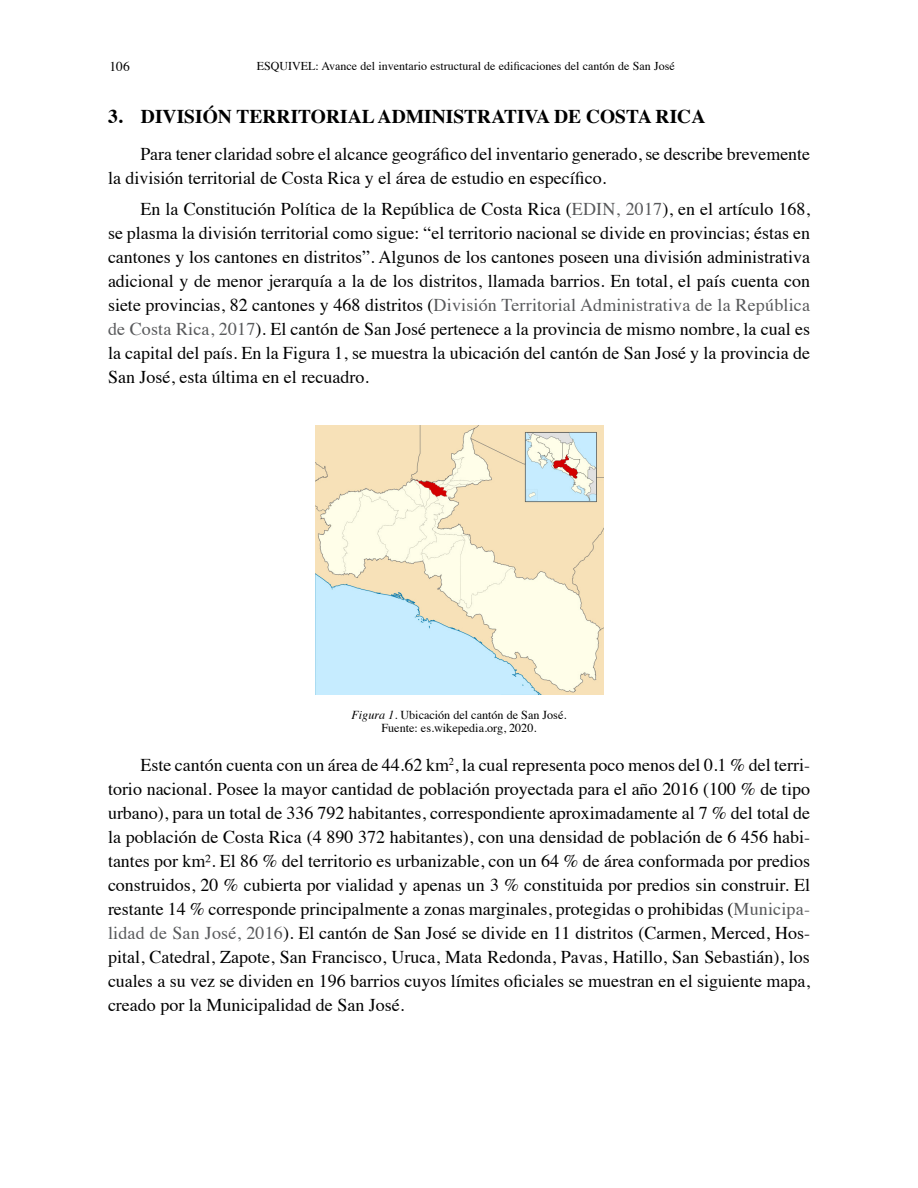
<style>
.page{position:relative;width:918px;height:1188px;background:#fff}
.page>*{position:absolute;margin:0;border:0;box-sizing:border-box;transform-origin:0 0}
.t1{font:700 19.5px "Times";color:#000}
.t2{font:18px/24px "Times";color:#000;text-align:justify}
.t3{font:13.5px "Times";color:#000}
.t4{font:12.15px/12.9px "Times";color:#000;text-align:center}
.t5{font:12px "Times";color:#000}
.s1{color:#58595b}
.s2{font-style:italic}
</style>
<div class="page">
<img style="left:315px;top:426px;width:288px;height:268px">
<p class="t3" style="left:110px;top:54px;width:22px">106</p>
<p class="t5" style="left:257px;top:55px;width:419px">ESQUIVEL: Avance del inventario estructural de edificaciones del cantón de San José</p>
<p class="t1" style="left:108px;top:98px;width:599px">3. DIVISIÓN TERRITORIAL ADMINISTRATIVA DE COSTA RICA</p>
<p class="t2" style="left:108px;top:141px;width:704px;text-indent:32px">Para tener claridad sobre el alcance geográfico del inventario generado, se describe brevemente la división territorial de Costa Rica y el área de estudio en específico.</p>
<p class="t2" style="left:108px;top:195px;width:704px;text-indent:32px">En la Constitución Política de la República de Costa Rica (<span class="s1">EDIN, 2017</span>), en el artículo 168, se plasma la división territorial como sigue: “el territorio nacional se divide en provincias; éstas en cantones y los cantones en distritos”. Algunos de los cantones poseen una división administrativa adicional y de menor jerarquía a la de los distritos, llamada barrios. En total, el país cuenta con siete provincias, 82 cantones y 468 distritos (<span class="s1">División Territorial Administrativa de la República de Costa Rica, 2017</span>). El cantón de San José pertenece a la provincia de mismo nombre, la cual es la capital del país. En la Figura 1, se muestra la ubicación del cantón de San José y la provincia de San José, esta última en el recuadro.</p>
<p class="t4" style="left:352px;top:707px;width:216px"><span class="s2">Figura 1</span>. Ubicación del cantón de San José.<br>Fuente: es.wikepedia.org, 2020.</p>
<p class="t2" style="left:108px;top:751px;width:704px;text-indent:32px">Este cantón cuenta con un área de 44.62 km<sup>2</sup>, la cual representa poco menos del 0.1 % del terri&shy;torio nacional. Posee la mayor cantidad de población proyectada para el año 2016 (100 % de tipo urbano), para un total de 336 792 habitantes, correspondiente aproximadamente al 7 % del total de la población de Costa Rica (4 890 372 habitantes), con una densidad de población de 6 456 habi&shy;tantes por km². El 86 % del territorio es urbanizable, con un 64 % de área conformada por predios construidos, 20 % cubierta por vialidad y apenas un 3 % constituida por predios sin construir. El restante 14 % corresponde principalmente a zonas marginales, protegidas o prohibidas (<span class="s1">Municipa&shy;lidad de San José, 2016</span>). El cantón de San José se divide en 11 distritos (Carmen, Merced, Hos&shy;pital, Catedral, Zapote, San Francisco, Uruca, Mata Redonda, Pavas, Hatillo, San Sebastián), los cuales a su vez se dividen en 196 barrios cuyos límites oficiales se muestran en el siguiente mapa, creado por la Municipalidad de San José.</p>
</div>
